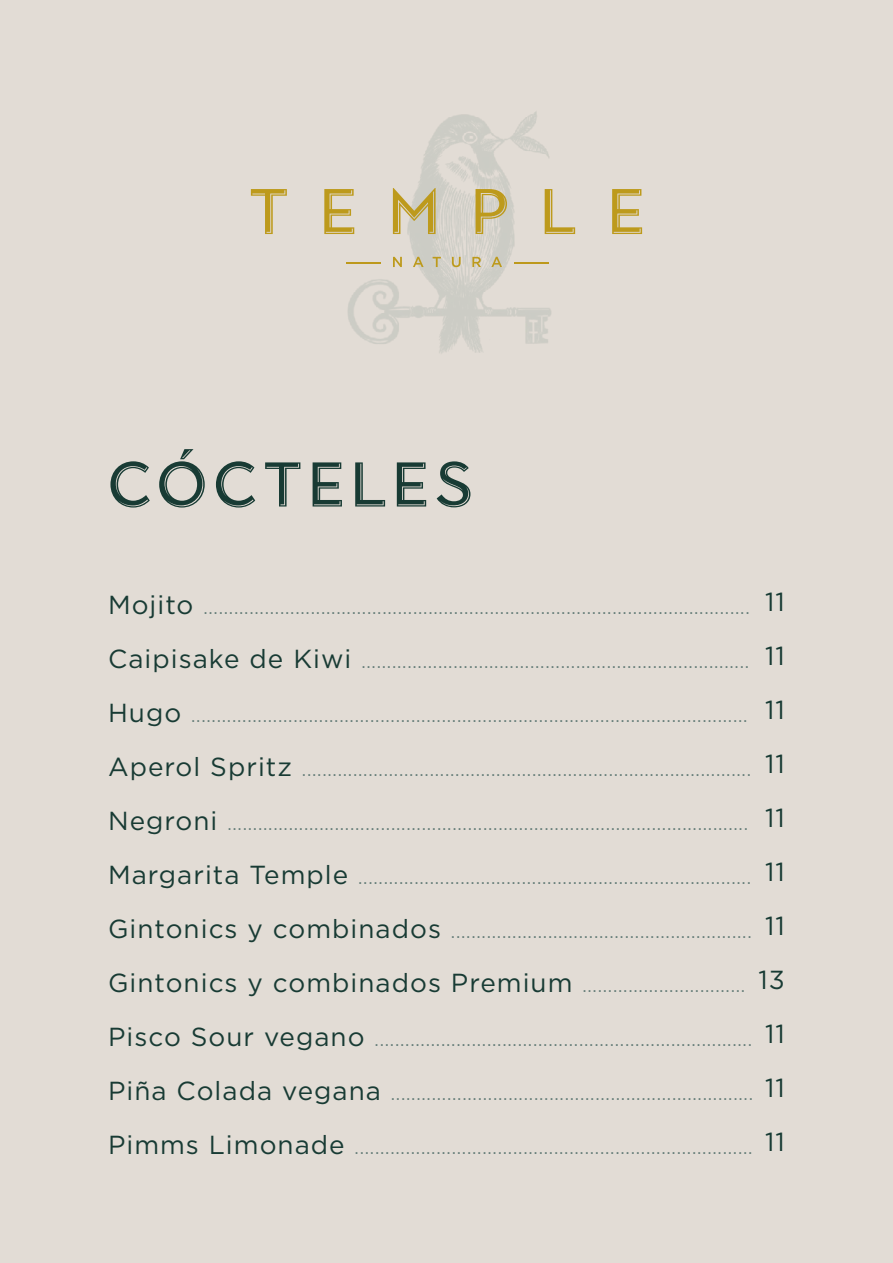
<style>
.page{position:relative;width:893px;height:1263px;background:#e0d9d1}
.page>*{position:absolute;margin:0;border:0;box-sizing:border-box;transform-origin:0 0}
.t1{font:500 63px "Town 22 Emboss";letter-spacing:.1em;color:#183b34}
.Price_Drinks{font:26.1px "Gotham";letter-spacing:.04em;color:#183b34}
.Drinks{font:18px "Gotham";color:#69807b}
.s1{font-size:26.1px;color:#183b34}
</style>
<div class="page">
<img style="left:346px;top:112px;width:205px;height:241px">
<svg style="left:393px;top:257px;width:109px;height:10px"></svg>
<svg style="left:251px;top:188px;width:391px;height:46px"></svg>
<hr style="left:347px;top:262px;width:34px;height:1px;background:#bd991c">
<hr style="left:514px;top:262px;width:34px;height:1px;background:#bd991c">
<p class="t1" style="left:108px;top:448px;width:366px">CÓCTELES</p>
<p class="Price_Drinks" style="left:765px;top:585px;width:21px">11</p>
<p class="Price_Drinks" style="left:765px;top:639px;width:21px">11</p>
<p class="Price_Drinks" style="left:765px;top:693px;width:21px">11</p>
<p class="Price_Drinks" style="left:765px;top:747px;width:21px">11</p>
<p class="Price_Drinks" style="left:765px;top:801px;width:21px">11</p>
<p class="Price_Drinks" style="left:765px;top:855px;width:21px">11</p>
<p class="Price_Drinks" style="left:765px;top:909px;width:21px">11</p>
<p class="Price_Drinks" style="left:759px;top:963px;width:28px">13</p>
<p class="Price_Drinks" style="left:765px;top:1017px;width:21px">11</p>
<p class="Price_Drinks" style="left:765px;top:1071px;width:21px">11</p>
<p class="Price_Drinks" style="left:765px;top:1125px;width:21px">11</p>
<p class="Drinks" style="left:108px;top:596px;width:643px"><span class="s1">Mojito</span> ...........................................................................................................</p>
<p class="Drinks" style="left:108px;top:650px;width:643px"><span class="s1">Caipisake de Kiwi</span> ............................................................................</p>
<p class="Drinks" style="left:108px;top:704px;width:641px"><span class="s1">Hugo</span> .............................................................................................................</p>
<p class="Drinks" style="left:108px;top:758px;width:645px"><span class="s1">Aperol Spritz</span> ........................................................................................</p>
<p class="Drinks" style="left:108px;top:812px;width:642px"><span class="s1">Negroni</span> ......................................................................................................</p>
<p class="Drinks" style="left:108px;top:866px;width:644px"><span class="s1">Margarita Temple</span> .............................................................................</p>
<p class="Drinks" style="left:108px;top:920px;width:645px"><span class="s1">Gintonics y combinados</span> ...........................................................</p>
<p class="Drinks" style="left:108px;top:974px;width:639px"><span class="s1">Gintonics y combinados Premium</span> ................................</p>
<p class="Drinks" style="left:108px;top:1028px;width:646px"><span class="s1">Pisco Sour vegano</span> ..........................................................................</p>
<p class="Drinks" style="left:108px;top:1082px;width:647px"><span class="s1">Piña Colada vegana</span> .......................................................................</p>
<p class="Drinks" style="left:108px;top:1136px;width:646px"><span class="s1">Pimms Limonade</span> ..............................................................................</p>
</div>
